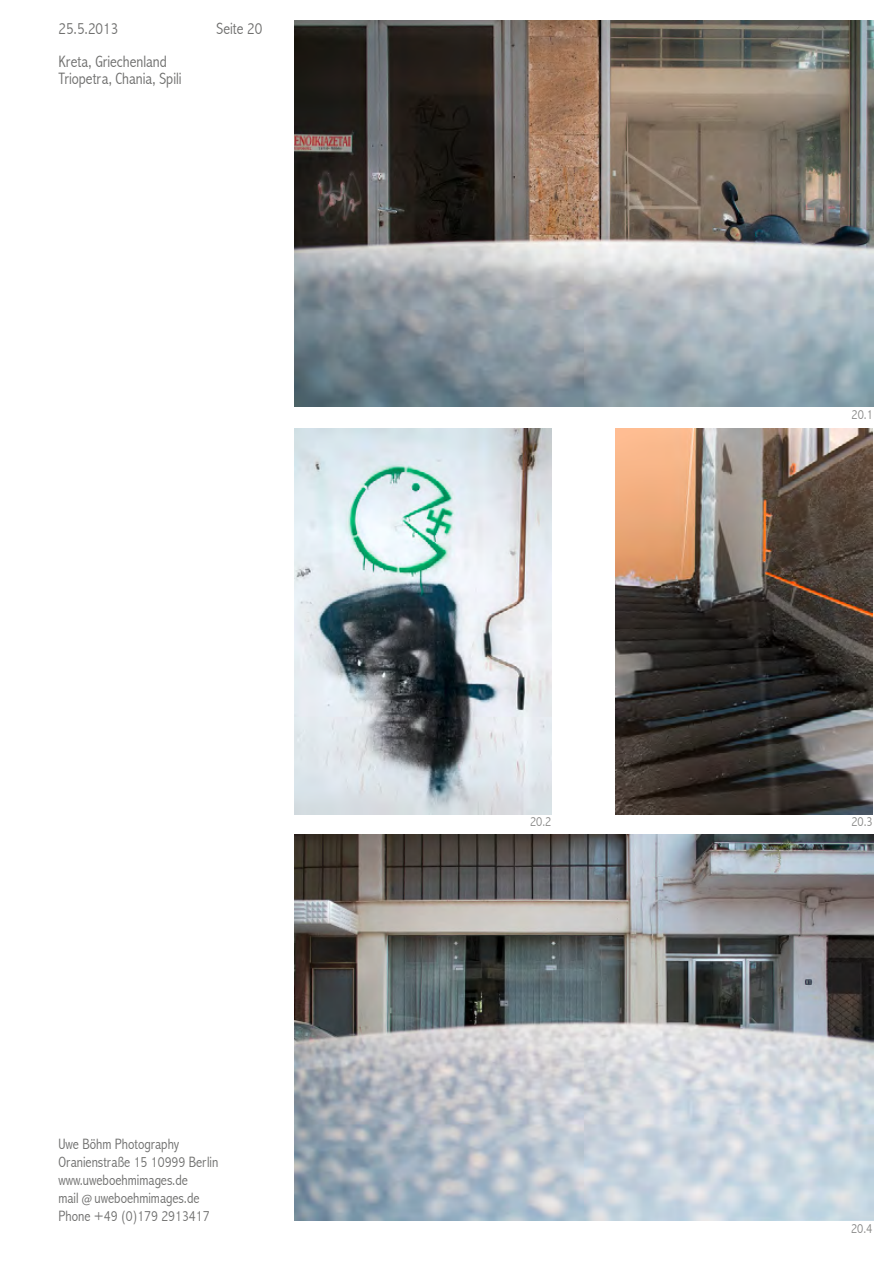
<style>
.page{position:relative;width:893px;height:1263px;background:#fff}
.page>*{position:absolute;margin:0;border:0;box-sizing:border-box;transform-origin:0 0}
.t1{font:300 condensed 16.5px/16.5px "Abadi";color:#6f6f6e}
.t2{font:300 condensed 15px/18px "Abadi";color:#6f6f6e}
.t3{font:300 condensed 13.5px "Abadi";color:#878786}
.s1{font-size:12px}
</style>
<div class="page">
<img style="left:295px;top:20px;width:579px;height:386px">
<img style="left:294px;top:428px;width:258px;height:386px">
<img style="left:294px;top:835px;width:579px;height:386px">
<img style="left:615px;top:428px;width:258px;height:386px">
<p class="t1" style="left:58px;top:20px;width:61px">25.5.2013</p>
<p class="t1" style="left:216px;top:20px;width:47px">Seite 20</p>
<p class="t1" style="left:58px;top:53px;width:125px">Kreta, Griechenland<br>Triopetra, Chania, Spili</p>
<p class="t2" style="left:58px;top:1135px;width:161px">Uwe Böhm Photography<br>Oranienstraße 15 10999 Berlin www.uweboehmimages.de<br>mail <span class="s1">@</span> uweboehmimages.de<br>Phone +49 (0)179 2913417</p>
<p class="t3" style="left:851px;top:406px;width:23px">20.1</p>
<p class="t3" style="left:530px;top:813px;width:23px">20.2</p>
<p class="t3" style="left:851px;top:813px;width:23px">20.3</p>
<p class="t3" style="left:851px;top:1221px;width:23px">20.4</p>
</div>
